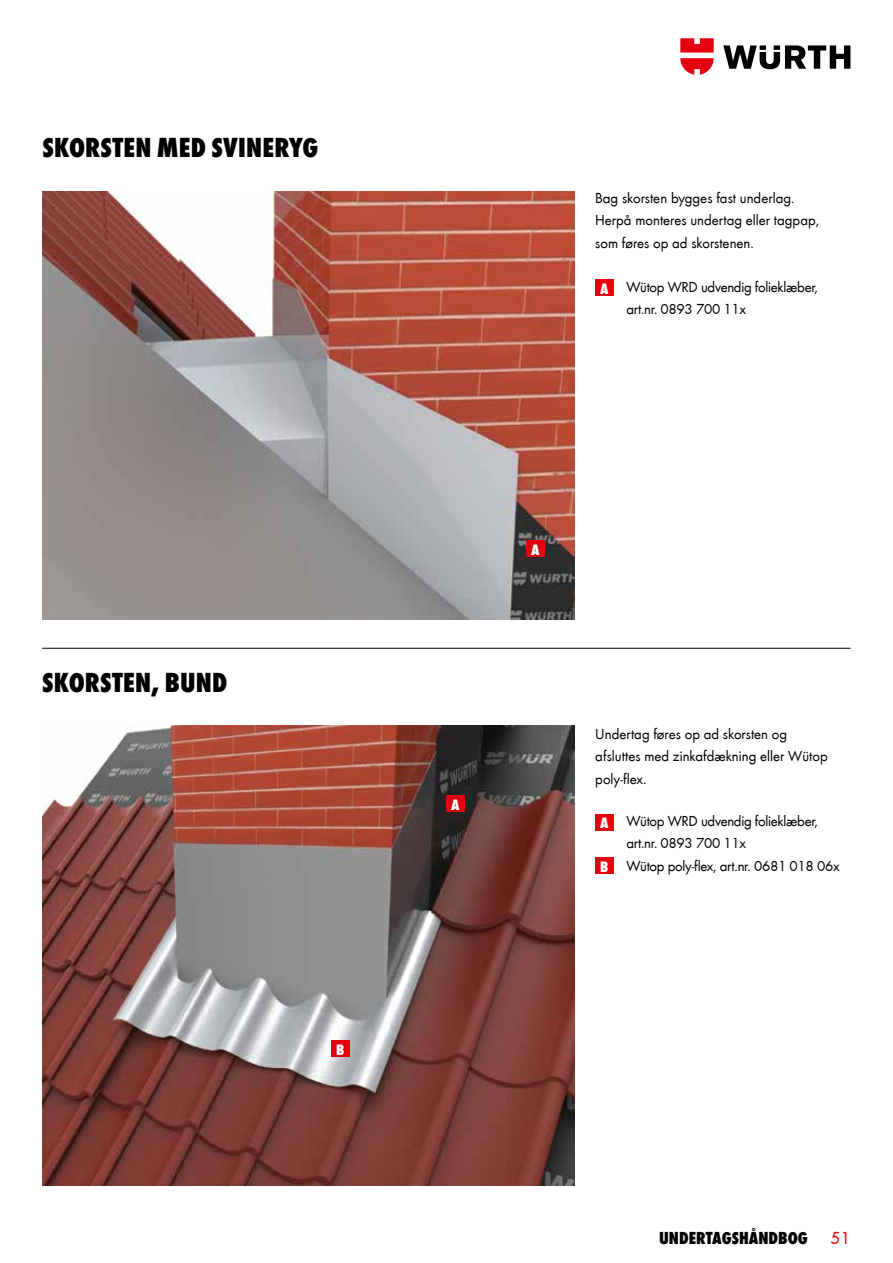
<style>
.page{position:relative;width:893px;height:1263px;background:#fff}
.page>*{position:absolute;margin:0;border:0;box-sizing:border-box;transform-origin:0 0}
.t1{font:800 condensed 28.5px "Wuerth";letter-spacing:.005em;color:#000}
.t2{font:800 condensed 18px "Wuerth";color:#000}
.t3{font:18px "Wuerth";color:#e3000f}
.t4{font:15.6px "Wuerth Extra Bold Cond Caps";color:#fff}
.t5{font:15px/22.5px "Wuerth";color:#000}
.t6{font:15px/22.5px "Wuerth";letter-spacing:-.02em;color:#000}
</style>
<div class="page">
<svg style="left:723px;top:45px;width:127px;height:24px"></svg>
<svg style="left:680px;top:38px;width:34px;height:37px"></svg>
<img style="left:42px;top:726px;width:532px;height:459px">
<div style="left:595px;top:280px;width:19px;height:16px;background:#e3000f"></div>
<hr style="left:42px;top:648px;width:808px;height:1px;background:#000">
<img style="left:43px;top:192px;width:531px;height:428px">
<div style="left:526px;top:540px;width:19px;height:17px;background:#e3000f"></div>
<div style="left:595px;top:814px;width:19px;height:16px;background:#e3000f"></div>
<div style="left:595px;top:857px;width:19px;height:17px;background:#e3000f"></div>
<div style="left:446px;top:795px;width:19px;height:17px;background:#e3000f"></div>
<div style="left:331px;top:1040px;width:18px;height:17px;background:#e3000f"></div>
<h1 class="t1" style="left:43px;top:127px;width:277px">SKORSTEN MED SVINERYG</h1>
<h1 class="t1" style="left:42px;top:662px;width:187px">SKORSTEN, BUND</h1>
<p class="t4" style="left:336px;top:1039px;width:10px">b</p>
<p class="t5" style="left:595px;top:186px;width:225px">Bag skorsten bygges fast underlag.<br>Herpå monteres undertag eller tagpap, som føres op ad skorstenen.</p>
<p class="t6" style="left:626px;top:275px;width:193px">Wütop WRD udvendig folieklæber, art.nr. 0893 700 11x</p>
<p class="t4" style="left:600px;top:278px;width:10px">A</p>
<p class="t4" style="left:451px;top:793px;width:10px">A</p>
<p class="t4" style="left:531px;top:538px;width:10px">A</p>
<p class="t5" style="left:595px;top:722px;width:234px">Undertag føres op ad skorsten og afsluttes med zinkafdækning eller Wütop poly-flex.</p>
<p class="t4" style="left:600px;top:812px;width:10px">A</p>
<p class="t4" style="left:600px;top:855px;width:10px">b</p>
<p class="t6" style="left:626px;top:809px;width:215px">Wütop WRD udvendig folieklæber, art.nr. 0893 700 11x<br>Wütop poly-flex, art.nr. 0681 018 06x</p>
<p class="t2" style="left:659px;top:1225px;width:150px">UNDERTAGSHÅNDBOG</p>
<p class="t3" style="left:830px;top:1225px;width:21px">51</p>
</div>
